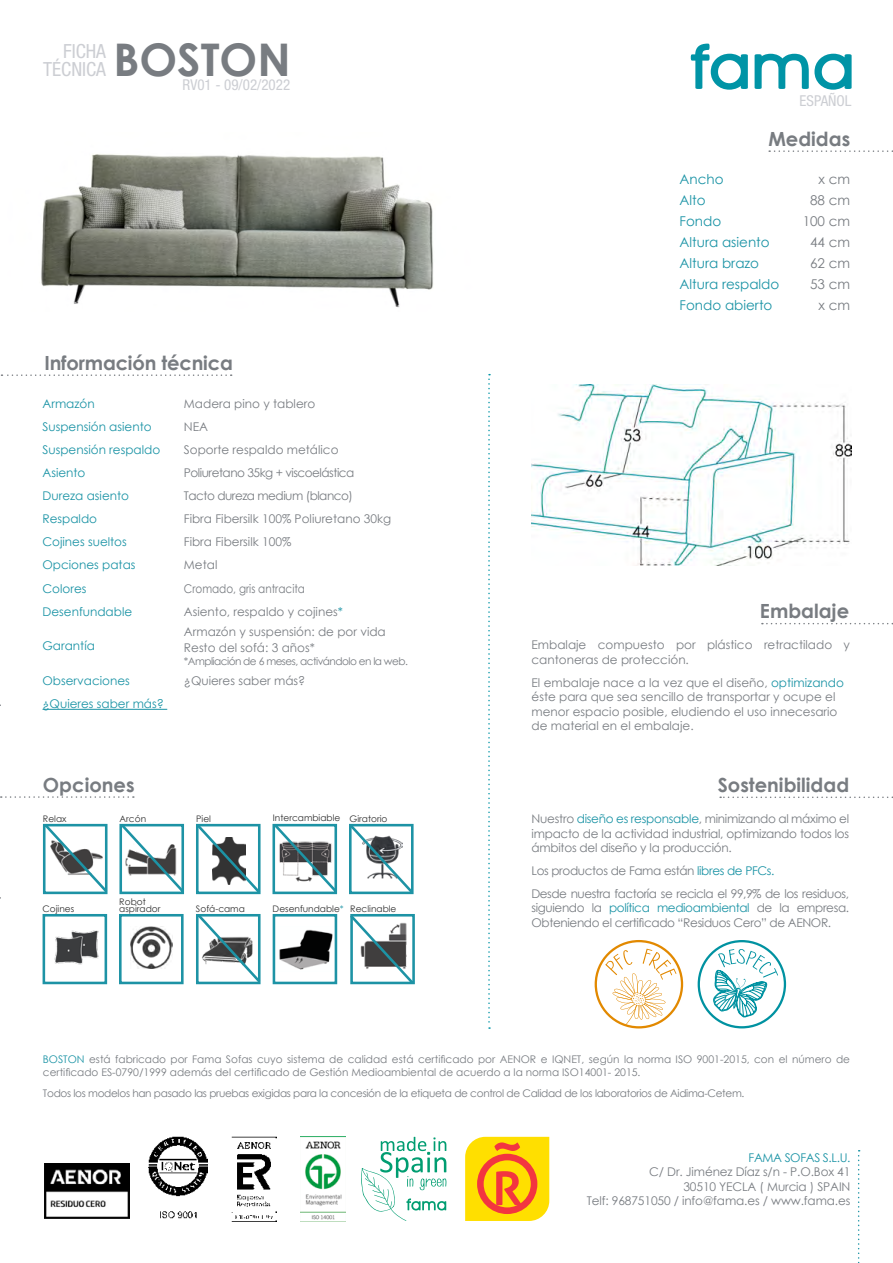
<style>
.page{position:relative;width:893px;height:1263px;background:#fff}
.page>*{position:absolute;margin:0;border:0;box-sizing:border-box;transform-origin:0 0}
.t1{font:700 45px "Century Gothic";color:#787c81}
.t2{font:700 19.5px "Century Gothic";color:#787c81}
.t3{font:condensed 19.5px/18px "Helvetica Neue LT Std";color:#ccced3;text-align:right}
.t4{font:condensed 15px "Helvetica Neue LT Std";color:#ccced3}
.t5{font:13.5px "Century Gothic";color:#1a93a5}
.t6{font:13.5px "Century Gothic";color:#787c81}
.t7{font:12px/14.4px "Century Gothic";color:#787c81}
.t8{font:12px/23px "Century Gothic";letter-spacing:-.03em;color:#787c81}
.t9{font:12px/23.1px "Century Gothic";color:#1a93a5}
.t10{font:12px "Century Gothic";letter-spacing:-.04em;color:#787c81}
.t11{font:12px "Century Gothic";color:#787c81;scale:.87 1}
.t12{font:12px "Century Gothic";letter-spacing:-.03em;color:#1a93a5}
.t13{font:10.5px/12.6px "Century Gothic";color:#787c81}
.t14{font:10.5px "Century Gothic";letter-spacing:-.03em;color:#787c81}
.t15{font:10.5px "Century Gothic";letter-spacing:-.05em;color:#787c81}
.t16{font:9px/7.5px "Century Gothic";color:#2e2e2e}
.s1{color:#1a93a5}
</style>
<div class="page">
<svg style="left:42px;top:823px;width:66px;height:72px"></svg>
<img style="left:55px;top:930px;width:43px;height:35px">
<div style="left:43px;top:914px;width:64px;height:70px;border:3px solid #1d93a5"></div>
<svg style="left:119px;top:823px;width:65px;height:72px"></svg>
<svg style="left:272px;top:823px;width:66px;height:72px"></svg>
<img style="left:130px;top:926px;width:43px;height:42px">
<div style="left:119px;top:914px;width:65px;height:70px;border:3px solid #1d93a5"></div>
<svg style="left:196px;top:914px;width:65px;height:71px"></svg>
<svg style="left:488px;top:374px;width:2px;height:655px"></svg>
<img style="left:231px;top:1136px;width:45px;height:85px">
<img style="left:149px;top:1136px;width:59px;height:83px">
<img style="left:300px;top:1136px;width:46px;height:84px">
<svg style="left:465px;top:1137px;width:84px;height:84px;background:#fbb516"></svg>
<svg style="left:1px;top:374px;width:231px;height:2px"></svg>
<svg style="left:1px;top:796px;width:133px;height:2px"></svg>
<svg style="left:762px;top:623px;width:131px;height:1px"></svg>
<svg style="left:720px;top:796px;width:173px;height:2px"></svg>
<svg style="left:625px;top:1005px;width:12px;height:20px"></svg>
<div style="left:595px;top:940px;width:88px;height:88px;border:2px solid #e28900;border-radius:50%"></div>
<svg style="left:605px;top:949px;width:71px;height:71px"></svg>
<div style="left:698px;top:940px;width:88px;height:88px;border:2px solid #0092a1;border-radius:50%"></div>
<svg style="left:713px;top:949px;width:65px;height:69px"></svg>
<svg style="left:361px;top:1137px;width:85px;height:84px"></svg>
<svg style="left:691px;top:44px;width:57px;height:46px"></svg>
<svg style="left:755px;top:54px;width:97px;height:36px"></svg>
<svg style="left:769px;top:150px;width:124px;height:2px"></svg>
<svg style="left:858px;top:1150px;width:2px;height:113px"></svg>
<img style="left:279px;top:929px;width:54px;height:41px">
<div style="left:273px;top:914px;width:64px;height:70px;border:3px solid #1d93a5"></div>
<svg style="left:196px;top:823px;width:65px;height:72px"></svg>
<svg style="left:349px;top:823px;width:65px;height:72px"></svg>
<svg style="left:350px;top:914px;width:65px;height:71px"></svg>
<img style="left:44px;top:1163px;width:86px;height:56px">
<hr style="left:43px;top:709px;width:124px;height:1px;background:#1a93a5">
<img style="left:531px;top:385px;width:321px;height:180px">
<img style="left:41px;top:154px;width:392px;height:154px">
<h2 class="t3" style="left:43px;top:42px;width:64px">FICHA<br>TÉCNICA</h2>
<h1 class="t1" style="left:113px;top:26px;width:179px">BOSTON</h1>
<p class="t4" style="left:183px;top:76px;width:109px">RV01 - 09/02/2022</p>
<h2 class="t2" style="left:45px;top:348px;width:190px">Información técnica</h2>
<p class="t9" style="left:43px;top:392px;width:54px">Armazón</p>
<p class="t7" style="left:184px;top:396px;width:133px">Madera pino y tablero</p>
<p class="t9" style="left:43px;top:415px;width:119px">Suspensión asiento<br>Suspensión respaldo<br>Asiento<br>Dureza asiento<br>Respaldo<br>Cojines sueltos</p>
<p class="t7" style="left:184px;top:415px;width:156px;line-height:23.1px">NEA<br>Soporte respaldo metálico</p>
<p class="t10" style="left:184px;top:465px;width:172px">Poliuretano 35kg + viscoelástica</p>
<p class="t10" style="left:184px;top:488px;width:171px">Tacto dureza medium (blanco)</p>
<p class="t7" style="left:184px;top:512px;width:209px">Fibra Fibersilk 100% Poliuretano 30kg</p>
<p class="t7" style="left:184px;top:535px;width:109px">Fibra Fibersilk 100%</p>
<p class="t9" style="left:43px;top:553px;width:95px">Opciones patas</p>
<p class="t7" style="left:184px;top:558px;width:35px">Metal</p>
<p class="t9" style="left:43px;top:576px;width:45px">Colores</p>
<p class="t11" style="left:184px;top:580px;width:141px">Cromado, gris antracita</p>
<p class="t9" style="left:43px;top:599px;width:91px">Desenfundable</p>
<p class="t7" style="left:184px;top:604px;width:160px">Asiento, respaldo y cojines<span class="s1">*</span></p>
<p class="t9" style="left:43px;top:634px;width:54px">Garantía</p>
<p class="t7" style="left:184px;top:623px;width:203px;line-height:16.2px">Armazón y suspensión: de por vida<br>Resto del sofá: 3 años*</p>
<p class="t15" style="left:184px;top:653px;width:226px">*Ampliación de 6 meses, activándolo en la web.</p>
<p class="t9" style="left:43px;top:669px;width:89px">Observaciones</p>
<p class="t7" style="left:184px;top:673px;width:123px">¿Quieres saber más?</p>
<p class="t9" style="left:43px;top:692px;width:123px">¿Quieres saber más?</p>
<h2 class="t2" style="left:43px;top:770px;width:93px">Opciones</h2>
<p class="t16" style="left:43px;top:815px;width:25px">Relax</p>
<p class="t16" style="left:120px;top:815px;width:28px">Arcón</p>
<p class="t16" style="left:196px;top:815px;width:16px">Piel</p>
<p class="t16" style="left:273px;top:814px;width:116px">Intercambiable Giratorio</p>
<p class="t16" style="left:43px;top:905px;width:33px">Cojines</p>
<p class="t16" style="left:119px;top:898px;width:43px">Robot aspirador</p>
<p class="t16" style="left:196px;top:905px;width:50px">Sofá-cama</p>
<p class="t16" style="left:273px;top:905px;width:125px">Desenfundable<span class="s1">*</span> Reclinable</p>
<p class="t4" style="left:800px;top:92px;width:53px">ESPAÑOL</p>
<p class="t5" style="left:680px;top:170px;width:46px">Ancho</p>
<p class="t5" style="left:680px;top:191px;width:28px">Alto</p>
<p class="t5" style="left:680px;top:212px;width:43px">Fondo</p>
<h2 class="t2" style="left:768px;top:124px;width:83px">Medidas</h2>
<p class="t6" style="left:819px;top:170px;width:33px">x cm</p>
<p class="t6" style="left:803px;top:212px;width:49px">100 cm</p>
<p class="t6" style="left:810px;top:191px;width:42px">88 cm</p>
<p class="t5" style="left:680px;top:233px;width:92px">Altura asiento</p>
<p class="t6" style="left:810px;top:233px;width:42px">44 cm</p>
<p class="t5" style="left:680px;top:254px;width:81px">Altura brazo</p>
<p class="t6" style="left:810px;top:254px;width:42px">62 cm</p>
<p class="t5" style="left:680px;top:275px;width:101px">Altura respaldo</p>
<p class="t6" style="left:810px;top:275px;width:42px">53 cm</p>
<p class="t5" style="left:680px;top:296px;width:94px">Fondo abierto</p>
<p class="t6" style="left:819px;top:296px;width:33px">x cm</p>
<h2 class="t2" style="left:760px;top:596px;width:91px">Embalaje</h2>
<p class="t7" style="left:531px;top:638px;width:320px">Embalaje compuesto por plástico retractilado y cantoneras de protección.</p>
<p class="t7" style="left:531px;top:675px;width:314px">El embalaje nace a la vez que el diseño, <span class="s1">optimizando </span>éste para que sea sencillo de transportar y ocupe el menor espacio posible, eludiendo el uso innecesario de material en el embalaje.</p>
<h2 class="t2" style="left:718px;top:770px;width:133px">Sostenibilidad</h2>
<p class="t7" style="left:531px;top:811px;width:319px;text-align:justify">Nuestro <span class="s1">diseño es responsable</span>, minimizando al máximo el impacto de la actividad industrial, optimizando todos los ámbitos del diseño y la producción.</p>
<p class="t8" style="left:531px;top:859px;width:319px">Los productos de Fama están <span class="s1">libres de PFCs.<br></span>Desde nuestra factoría se recicla el 99,9% de los residuos,</p>
<p class="t8" style="left:531px;top:900px;width:319px;line-height:14.4px">siguiendo la <span class="s1">política medioambiental</span> de la empresa.<br>Obteniendo el certificado “Residuos Cero” de AENOR.</p>
<p class="t13" style="left:43px;top:1053px;width:809px"><span class="s1">BOSTON</span> está fabricado por Fama Sofas cuyo sistema de calidad está certificado por AENOR e IQNET, según la norma ISO 9001-2015, con el número de certificado ES-0790/1999 además del certificado de Gestión Medioambiental de acuerdo a la norma ISO14001- 2015.</p>
<p class="t14" style="left:43px;top:1086px;width:703px">Todos los modelos han pasado las pruebas exigidas para la concesión de la etiqueta de control de Calidad de los laboratorios de Aidima-Cetem.</p>
<p class="t12" style="left:748px;top:1149px;width:103px">FAMA SOFAS S.L.U.</p>
<p class="t7" style="left:587px;top:1164px;width:265px;text-align:right">C/ Dr. Jiménez Díaz s/n - P.O.Box 41<br>30510 YECLA ( Murcia ) SPAIN<br>Telf: 968751050 / info@fama.es / www.fama.es</p>
</div>
